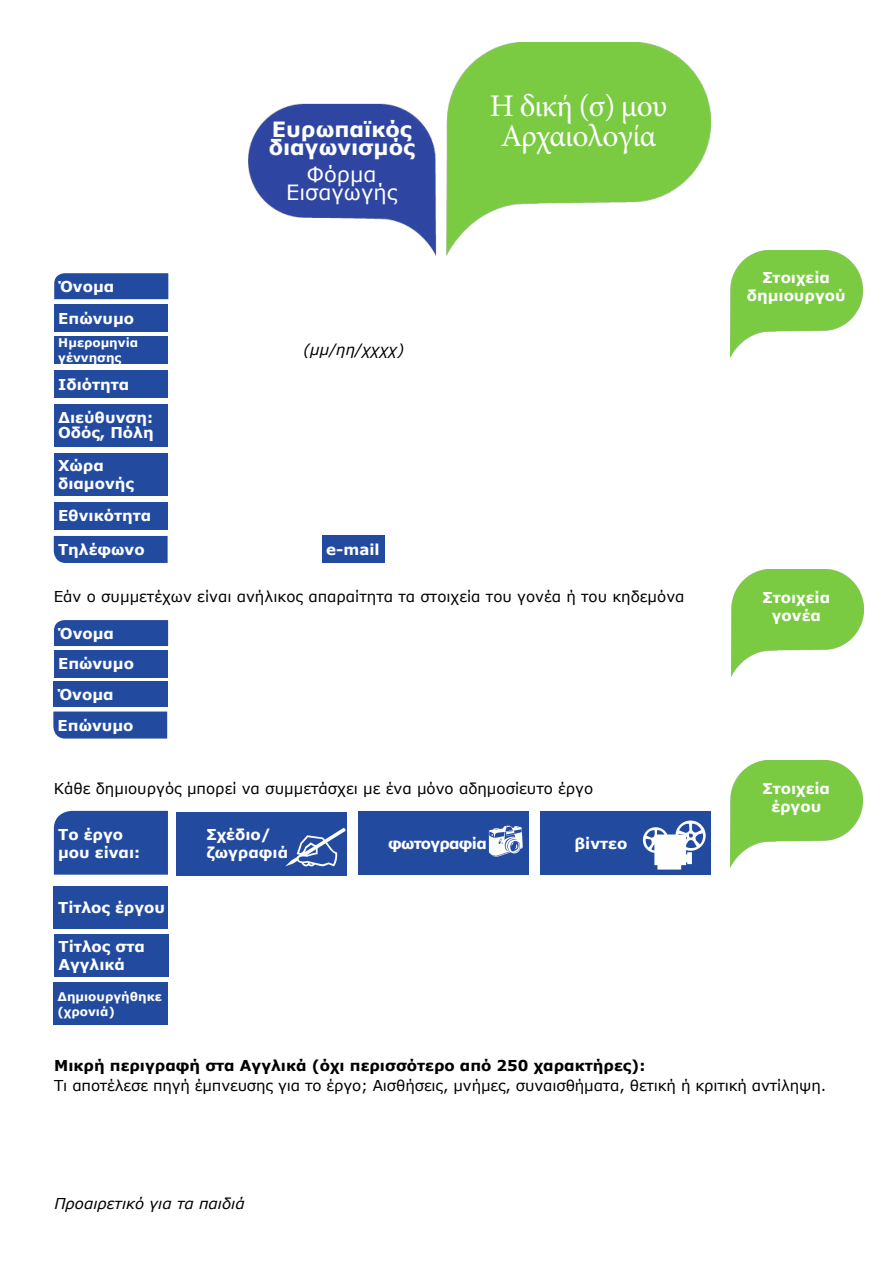
<style>
.page{position:relative;width:893px;height:1263px;background:#fff}
.page>*{position:absolute;margin:0;border:0;box-sizing:border-box;transform-origin:0 0}
.t1{font:31.5px/30px "Minion Pro";letter-spacing:-.02em;color:#fefefe;text-align:center}
.t2{font:700 21px/18px "Verdana";color:#fefefe}
.t3{font:21px/18px "Verdana";color:#fefefe;text-align:center}
.t4{font:15px/19.8px "Verdana";color:#000}
.Titolo{font:700 15px/18px "Verdana";color:#fefefe}
.t5{font:italic 15px "Verdana";color:#000}
.Titolo-2{font:700 15px "Verdana";letter-spacing:-.05em;color:#fefefe}
.Titolo-3{font:700 12px/14.4px "Verdana";color:#fefefe}
.s1{font-weight:700}
</style>
<div class="page">
<img style="left:249px;top:43px;width:461px;height:212px">
<div style="left:541px;top:811px;width:170px;height:64px;background:#224ba0"></div>
<div style="left:358px;top:812px;width:170px;height:63px;background:#224ba0"></div>
<div style="left:177px;top:812px;width:170px;height:63px;background:#224ba0"></div>
<img style="left:730px;top:761px;width:132px;height:106px">
<img style="left:730px;top:251px;width:132px;height:106px">
<div style="left:54px;top:273px;width:114px;height:26px;background:#224ba0"></div>
<div style="left:54px;top:304px;width:114px;height:27px;background:#224ba0"></div>
<div style="left:54px;top:337px;width:114px;height:27px;background:#224ba0"></div>
<div style="left:54px;top:371px;width:114px;height:27px;background:#224ba0"></div>
<div style="left:54px;top:404px;width:114px;height:42px;background:#224ba0"></div>
<div style="left:54px;top:453px;width:114px;height:42px;background:#224ba0"></div>
<div style="left:54px;top:502px;width:114px;height:27px;background:#224ba0"></div>
<div style="left:54px;top:536px;width:114px;height:27px;background:#224ba0"></div>
<div style="left:322px;top:536px;width:62px;height:27px;background:#224ba0"></div>
<div style="left:54px;top:620px;width:114px;height:26px;background:#224ba0"></div>
<div style="left:54px;top:650px;width:114px;height:27px;background:#224ba0"></div>
<div style="left:54px;top:681px;width:114px;height:26px;background:#224ba0"></div>
<div style="left:53px;top:711px;width:114px;height:27px;background:#224ba0"></div>
<div style="left:54px;top:886px;width:114px;height:43px;background:#224ba0"></div>
<div style="left:54px;top:934px;width:114px;height:42px;background:#224ba0"></div>
<div style="left:53px;top:982px;width:114px;height:43px;background:#224ba0"></div>
<div style="left:54px;top:811px;width:114px;height:64px;background:#224ba0"></div>
<img style="left:731px;top:570px;width:132px;height:106px">
<h2 class="t2" style="left:269px;top:120px;width:148px">Ευρωπαϊκός διαγωνισμός</h2>
<h2 class="t3" style="left:286px;top:165px;width:113px">Φόρμα<br>Εισαγωγής</h2>
<p class="Titolo" style="left:58px;top:277px;width:57px">Όνομα</p>
<p class="Titolo" style="left:58px;top:309px;width:77px">Επώνυμο</p>
<p class="Titolo-3" style="left:58px;top:336px;width:81px">Ημερομηνία γέννησης</p>
<p class="Titolo" style="left:58px;top:375px;width:73px">Ιδιότητα</p>
<p class="Titolo" style="left:58px;top:410px;width:97px;line-height:15px">Διεύθυνση:<br>Οδός, Πόλη</p>
<p class="Titolo" style="left:58px;top:456px;width:77px">Χώρα διαμονής</p>
<p class="Titolo" style="left:58px;top:507px;width:95px">Εθνικότητα</p>
<p class="Titolo" style="left:58px;top:540px;width:88px">Τηλέφωνο</p>
<p class="Titolo" style="left:326px;top:540px;width:55px">e-mail</p>
<p class="t5" style="left:303px;top:339px;width:102px">(μμ/ηη/χχχχ)</p>
<h1 class="t1" style="left:490px;top:92px;width:179px">Η δική (σ) μου<br>Αρχαιολογία</h1>
<p class="t4" style="left:54px;top:587px;width:632px">Εάν ο συμμετέχων είναι ανήλικος απαραίτητα τα στοιχεία του γονέα ή του κηδεμόνα</p>
<p class="Titolo" style="left:58px;top:624px;width:57px">Όνομα</p>
<p class="Titolo" style="left:58px;top:654px;width:77px">Επώνυμο</p>
<p class="Titolo" style="left:58px;top:685px;width:57px">Όνομα</p>
<p class="Titolo" style="left:58px;top:716px;width:77px">Επώνυμο</p>
<p class="t4" style="left:54px;top:778px;width:541px">Κάθε δημιουργός μπορεί να συμμετάσχει με ένα μόνο αδημοσίευτο έργο</p>
<p class="Titolo" style="left:58px;top:825px;width:84px">Το έργο μου είναι:</p>
<p class="Titolo" style="left:58px;top:899px;width:108px">Τίτλος έργου</p>
<p class="Titolo" style="left:58px;top:937px;width:88px">Τίτλος στα<br>Αγγλικά</p>
<p class="Titolo-3" style="left:57px;top:989px;width:106px">Δημιουργήθηκε (χρονιά)</p>
<p class="Titolo" style="left:207px;top:825px;width:83px">Σχέδιο/ ζωγραφιά</p>
<p class="Titolo-2" style="left:388px;top:833px;width:100px">φωτογραφία</p>
<p class="Titolo" style="left:575px;top:834px;width:54px">βίντεο</p>
<p class="Titolo" style="left:747px;top:268px;width:100px;text-align:center">Στοιχεία δημιουργού</p>
<p class="Titolo" style="left:763px;top:588px;width:69px;text-align:center">Στοιχεία γονέα</p>
<p class="Titolo" style="left:762px;top:779px;width:69px">Στοιχεία</p>
<p class="Titolo" style="left:771px;top:797px;width:51px">έργου</p>
<p class="t4" style="left:54px;top:1055px;width:773px"><span class="s1">Μικρή περιγραφή στα Αγγλικά (όχι περισσότερο από 250 χαρακτήρες):<br></span>Τι αποτέλεσε πηγή έμπνευσης για το έργο; Αισθήσεις, μνήμες, συναισθήματα, θετική ή κριτική αντίληψη.</p>
<p class="t5" style="left:54px;top:1193px;width:192px">Προαιρετικό για τα παιδιά</p>
</div>
